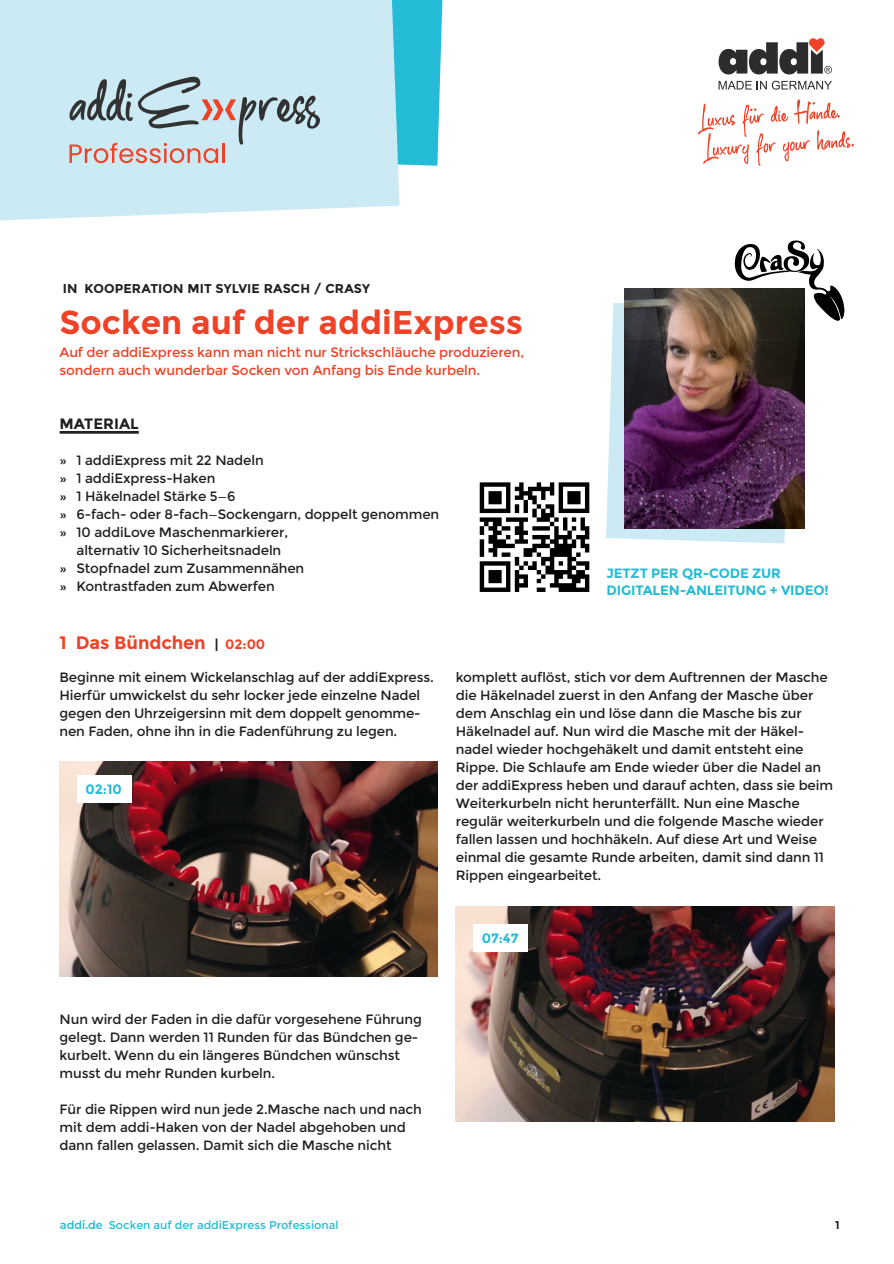
<style>
.page{position:relative;width:894px;height:1264px;background:#fff}
.page>*{position:absolute;margin:0;border:0;box-sizing:border-box;transform-origin:0 0}
.t1{font:700 33px "Montserrat";color:#ef4226}
.t2{font:700 18px "Montserrat";letter-spacing:-.005em;color:#ef4226}
.t3{font:700 15px "Montserrat";color:#231f20}
.t4{font:13.5px/18px "Montserrat";letter-spacing:-.01em;color:#231f20}
.t5{font:13.5px/18px "Montserrat";letter-spacing:-.01em;color:#ef4226}
.t6{font:700 13.5px/16.5px "Montserrat";letter-spacing:-.01em;color:#23bbd5}
.t7{font:700 12.75px "Montserrat";letter-spacing:.01em;color:#231f20}
.t8{font:11.25px "Montserrat";color:#23bbd5}
.t9{font:700 11.25px "Montserrat";color:#231f20}
.s1{font-size:13.5px;color:#231f20}
.s2{font-size:13.5px}
.s3{font-weight:600}
</style>
<div class="page">
<svg style="left:399px;top:0;width:44px;height:166px;background:#33c0d8"></svg>
<hr style="left:60px;top:431px;width:79px;height:2px;background:#231f20">
<img style="left:60px;top:761px;width:377px;height:214px">
<img style="left:455px;top:906px;width:378px;height:215px">
<svg style="left:479px;top:482px;width:110px;height:110px"></svg>
<div style="left:473px;top:923px;width:54px;height:28px;background:#fff"></div>
<div style="left:77px;top:774px;width:55px;height:28px;background:#fff"></div>
<img style="left:606px;top:240px;width:238px;height:303px">
<div style="left:0;top:0;width:399px;height:221px;background:#cbeaf3"></div>
<svg style="left:697px;top:99px;width:156px;height:67px"></svg>
<svg style="left:718px;top:81px;width:113px;height:9px"></svg>
<svg style="left:718px;top:38px;width:113px;height:36px"></svg>
<svg style="left:69px;top:77px;width:251px;height:86px;background:#b9c8ce"></svg>
<p class="t7" style="left:63px;top:280px;width:308px">IN KOOPERATION MIT SYLVIE RASCH / CRASY</p>
<h1 class="t1" style="left:60px;top:302px;width:465px">Socken auf der addiExpress</h1>
<p class="t5" style="left:60px;top:343px;width:466px">Auf der addiExpress kann man nicht nur Strickschläuche produzieren, sondern auch wunderbar Socken von Anfang bis Ende kurbeln.</p>
<p class="t3" style="left:60px;top:415px;width:81px">MATERIAL</p>
<p class="t4" style="left:60px;top:451px;width:205px">» 1 addiExpress mit 22 Nadeln</p>
<p class="t4" style="left:60px;top:469px;width:157px">» 1 addiExpress-Haken</p>
<p class="t4" style="left:60px;top:487px;width:177px">» 1 Häkelnadel Stärke 5—6</p>
<p class="t4" style="left:60px;top:505px;width:381px">» 6-fach- oder 8-fach—Sockengarn, doppelt genommen</p>
<p class="t4" style="left:60px;top:523px;width:230px">» 10 addiLove Maschenmarkierer,</p>
<p class="t4" style="left:77px;top:541px;width:206px">alternativ 10 Sicherheitsnadeln</p>
<p class="t4" style="left:60px;top:559px;width:246px">» Stopfnadel zum Zusammennähen</p>
<p class="t4" style="left:60px;top:577px;width:217px">» Kontrastfaden zum Abwerfen</p>
<p class="t6" style="left:606px;top:565px;width:223px">JETZT PER QR-CODE ZUR<br>DIGITALEN-ANLEITUNG + VIDEO!</p>
<h2 class="t2" style="left:60px;top:631px;width:207px">1 Das Bündchen <span class="s1">|</span> <span class="s2">02:00</span></h2>
<p class="t4" style="left:60px;top:667px;width:376px">Beginne mit einem Wickelanschlag auf der addiExpress.<br>Hierfür umwickelst du sehr locker jede einzelne Nadel gegen den Uhrzeigersinn mit dem doppelt genomme&shy;nen Faden, ohne ihn in die Fadenführung zu legen.</p>
<p class="t6" style="left:85px;top:780px;width:38px">02:10</p>
<p class="t4" style="left:455px;top:667px;width:378px">komplett auflöst, stich vor dem Auftrennen der Masche die Häkelnadel zuerst in den Anfang der Masche über dem Anschlag ein und löse dann die Masche bis zur Häkelnadel auf. Nun wird die Masche mit der Häkel&shy;nadel wieder hochgehäkelt und damit entsteht eine Rippe. Die Schlaufe am Ende wieder über die Nadel an der addiExpress heben und darauf achten, dass sie beim Weiterkurbeln nicht herunterfällt. Nun eine Masche regulär weiterkurbeln und die folgende Masche wieder fallen lassen und hochhäkeln. Auf diese Art und Weise einmal die gesamte Runde arbeiten, damit sind dann 11<br>Rippen eingearbeitet.</p>
<p class="t6" style="left:481px;top:929px;width:38px">07:47</p>
<p class="t4" style="left:60px;top:1009px;width:363px">Nun wird der Faden in die dafür vorgesehene Führung gelegt. Dann werden 11 Runden für das Bündchen ge&shy;kurbelt. Wenn du ein längeres Bündchen wünschst musst du mehr Runden kurbeln.</p>
<p class="t4" style="left:60px;top:1099px;width:364px">Für die Rippen wird nun jede 2.Masche nach und nach mit dem addi-Haken von der Nadel abgehoben und dann fallen gelassen. Damit sich die Masche nicht</p>
<p class="t8" style="left:60px;top:1218px;width:280px"><span class="s3">addi.de</span> Socken auf der addiExpress Professional</p>
<p class="t9" style="left:834px;top:1218px;width:6px">1</p>
</div>
